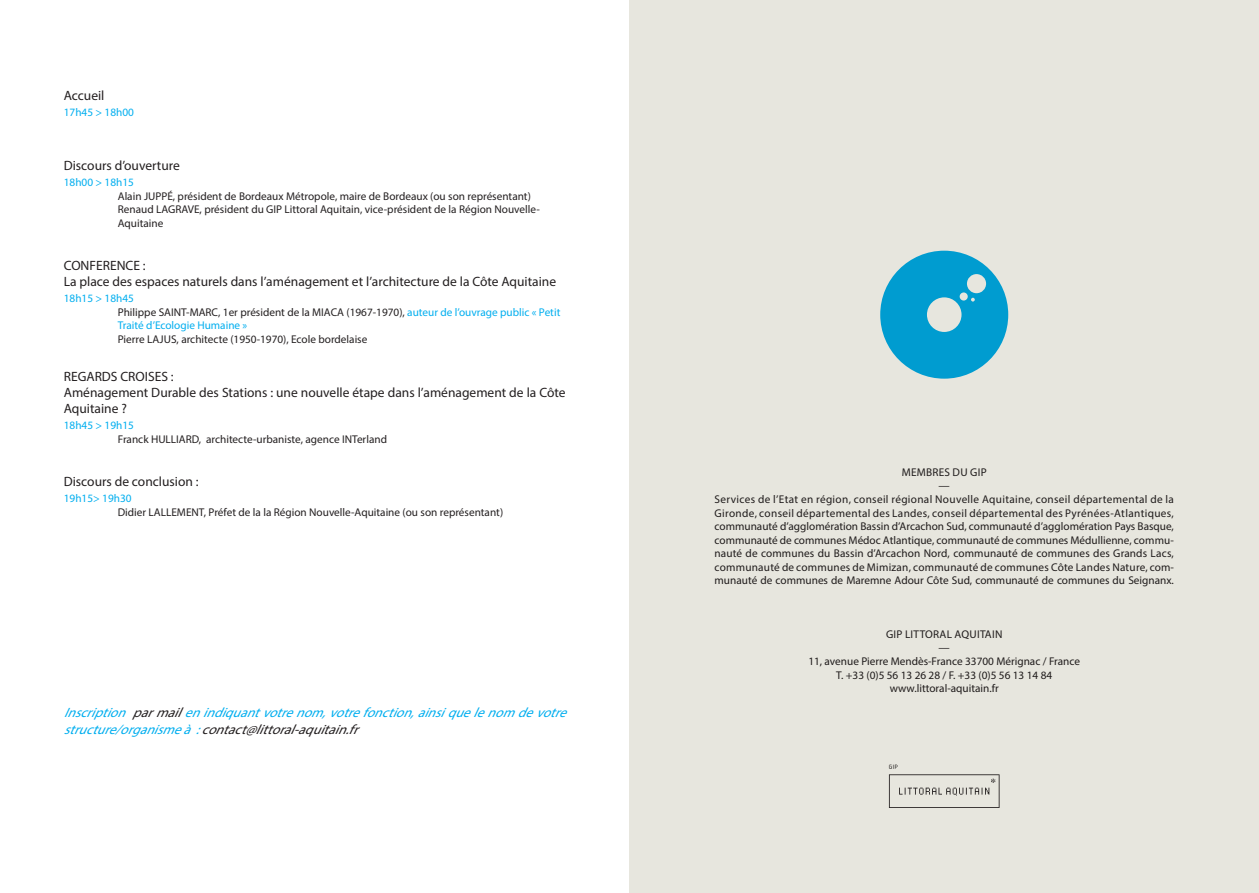
<style>
.page{position:relative;width:1259px;height:893px;background:#fff}
.page>*{position:absolute;margin:0;border:0;box-sizing:border-box;transform-origin:0 0}
.t1{font:13.5px/16.2px "Myriad Pro";color:#231f20}
.t2{font:italic 13.5px/16.2px "Myriad Pro";color:#00aeef}
.t3{font:11.25px/13.5px "Myriad Pro";color:#231f20;text-align:center}
.t4{font:11.25px "Myriad Pro";color:#00aeef}
.s1{color:#00aeef}
.s2{color:#231f20}
</style>
<div class="page">
<div style="left:629px;top:0;width:630px;height:893px;background:#e7e6de"></div>
<div style="left:880px;top:251px;width:128px;height:128px;background:#009cd0;border-radius:50%"></div>
<div style="left:927px;top:297px;width:34px;height:35px;background:#e7e6de;border-radius:50%"></div>
<svg style="left:967px;top:274px;width:19px;height:19px"></svg>
<svg style="left:959px;top:292px;width:8px;height:9px"></svg>
<svg style="left:889px;top:765px;width:110px;height:43px"></svg>
<p class="t1" style="left:64px;top:87px;width:42px">Accueil</p>
<p class="t4" style="left:64px;top:105px;width:72px">17h45 &gt; 18h00</p>
<p class="t1" style="left:64px;top:157px;width:118px">Discours d’ouverture</p>
<p class="t4" style="left:64px;top:176px;width:72px">18h00 &gt; 18h15</p>
<p class="t3" style="left:118px;top:189px;width:414px">Alain JUPPÉ, président de Bordeaux Métropole, maire de Bordeaux (ou son représentant)</p>
<p class="t3" style="left:118px;top:203px;width:424px;text-align:left">Renaud LAGRAVE, président du GIP Littoral Aquitain, vice-président de la Région Nouvelle-<br>Aquitaine</p>
<p class="t1" style="left:64px;top:257px;width:83px">CONFERENCE :</p>
<p class="t1" style="left:64px;top:273px;width:494px">La place des espaces naturels dans l’aménagement et l’architecture de la Côte Aquitaine</p>
<p class="t4" style="left:64px;top:292px;width:72px">18h15 &gt; 18h45</p>
<p class="t3" style="left:118px;top:305px;width:444px">Philippe SAINT-MARC, 1er président de la MIACA (1967-1970), <span class="s1">auteur de l’ouvrage public « Petit</span></p>
<p class="t4" style="left:118px;top:319px;width:131px">Traité d’Ecologie Humaine »</p>
<p class="t3" style="left:118px;top:332px;width:251px">Pierre LAJUS, architecte (1950-1970), Ecole bordelaise</p>
<p class="t1" style="left:64px;top:368px;width:111px">REGARDS CROISES :</p>
<p class="t1" style="left:64px;top:384px;width:503px">Aménagement Durable des Stations : une nouvelle étape dans l’aménagement de la Côte<br>Aquitaine ?</p>
<p class="t4" style="left:64px;top:419px;width:72px">18h45 &gt; 19h15</p>
<p class="t3" style="left:118px;top:432px;width:271px">Franck HULLIARD, architecte-urbaniste, agence INTerland</p>
<p class="t1" style="left:64px;top:473px;width:136px">Discours de conclusion :</p>
<p class="t4" style="left:64px;top:492px;width:69px">19h15&gt; 19h30</p>
<p class="t3" style="left:118px;top:505px;width:387px">Didier LALLEMENT, Préfet de la la Région Nouvelle-Aquitaine (ou son représentant)</p>
<p class="t2" style="left:64px;top:704px;width:511px">Inscription<span class="s2">parmail</span>enindiquantvotrenom,votrefonction,ainsiquelenomdevotre structure/organismeà:<span class="s2">contact@littoral-aquitain.fr</span></p>
<p class="t3" style="left:714px;top:465px;width:461px">MEMBRES DU GIP<br>—<br>Services de l’Etat en région, conseil régional Nouvelle Aquitaine, conseil départemental de la Gironde, conseil départemental des Landes, conseil départemental des Pyrénées-Atlantiques, communauté d’agglomération Bassin d’Arcachon Sud, communauté d’agglomération Pays Basque, communauté de communes Médoc Atlantique, communauté de communes Médullienne, commu&shy;nauté de communes du Bassin d’Arcachon Nord, communauté de communes des Grands Lacs, communauté de communes de Mimizan, communauté de communes Côte Landes Nature, com&shy;munauté de communes de Maremne Adour Côte Sud, communauté de communes du Seignanx.</p>
<p class="t3" style="left:808px;top:627px;width:273px">GIP LITTORAL AQUITAIN<br>—<br>11, avenue Pierre Mendès-France 33700 Mérignac / France<br>T. +33 (0)5 56 13 26 28 / F. +33 (0)5 56 13 14 84 www.littoral-aquitain.fr</p>
</div>
